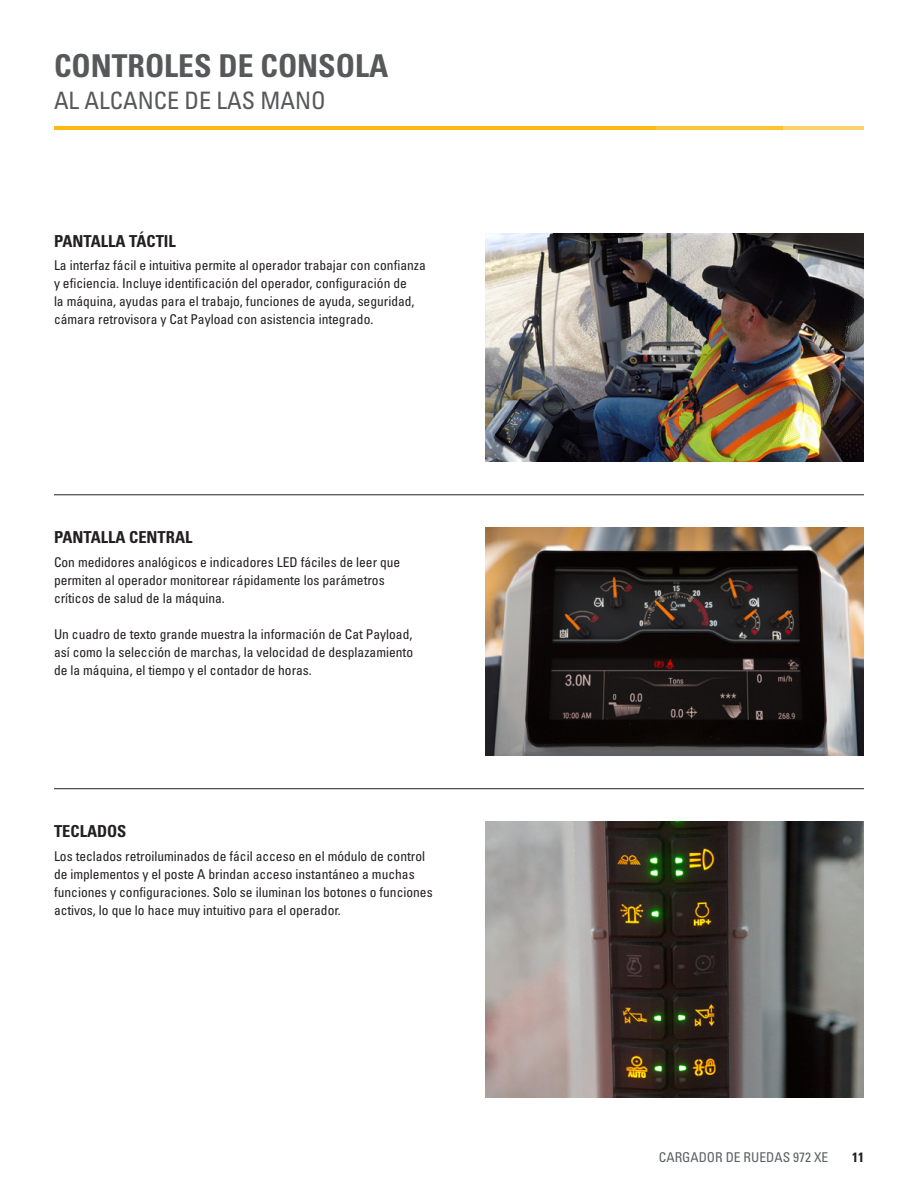
<style>
.page{position:relative;width:918px;height:1188px;background:#fff}
.page>*{position:absolute;margin:0;border:0;box-sizing:border-box;transform-origin:0 0}
.t1{font:31.5px "Univers LTCYR 67 Bold Cond";color:#57585a}
.t2{font:condensed 24px "Univers LTCYR 57";color:#57585a}
.t3{font:16.5px "Univers LTCYR 67 Bold Cond";color:#231f20}
.t4{font:condensed 13.5px/18px "Univers LTCYR 57";color:#231f20}
.t5{font:condensed 13.5px "Univers LTCYR 57";color:#5d6163}
.t6{font:13.5px "Univers LTCYR 67 Bold Cond";color:#231f20}
</style>
<div class="page">
<hr style="left:54px;top:127px;width:601px;height:3px;background:#fcba13">
<hr style="left:654px;top:127px;width:128px;height:3px;background:#fcba13">
<hr style="left:782px;top:127px;width:82px;height:3px;background:#fcba13">
<hr style="left:54px;top:495px;width:810px;height:1px;background:#231f20">
<hr style="left:54px;top:788px;width:810px;height:1px;background:#231f20">
<img style="left:485px;top:234px;width:379px;height:228px">
<img style="left:485px;top:822px;width:379px;height:275px">
<img style="left:485px;top:528px;width:379px;height:228px">
<h1 class="t1" style="left:54px;top:46px;width:336px">CONTROLES DE CONSOLA</h1>
<h2 class="t2" style="left:54px;top:85px;width:273px">AL ALCANCE DE LAS MANO</h2>
<p class="t3" style="left:54px;top:231px;width:123px">PANTALLA TÁCTIL</p>
<p class="t4" style="left:54px;top:256px;width:373px">La interfaz fácil e intuitiva permite al operador trabajar con confianza y eficiencia. Incluye identificación del operador, configuración de<br>la máquina, ayudas para el trabajo, funciones de ayuda, seguridad, cámara retrovisora y Cat Payload con asistencia integrado.</p>
<p class="t3" style="left:54px;top:527px;width:140px">PANTALLA CENTRAL</p>
<p class="t4" style="left:54px;top:553px;width:348px">Con medidores analógicos e indicadores LED fáciles de leer que permiten al operador monitorear rápidamente los parámetros críticos de salud de la máquina.</p>
<p class="t4" style="left:54px;top:625px;width:361px;text-align:justify">Un cuadro de texto grande muestra la información de Cat Payload, así como la selección de marchas, la velocidad de desplazamiento de la máquina, el tiempo y el contador de horas.</p>
<p class="t3" style="left:54px;top:821px;width:74px">TECLADOS</p>
<p class="t4" style="left:54px;top:846px;width:380px">Los teclados retroiluminados de fácil acceso en el módulo de control de implementos y el poste A brindan acceso instantáneo a muchas funciones y configuraciones. Solo se iluminan los botones o funciones activos, lo que lo hace muy intuitivo para el operador.</p>
<p class="t5" style="left:659px;top:1148px;width:171px">CARGADOR DE RUEDAS 972 XE</p>
<p class="t6" style="left:852px;top:1149px;width:13px">11</p>
</div>
